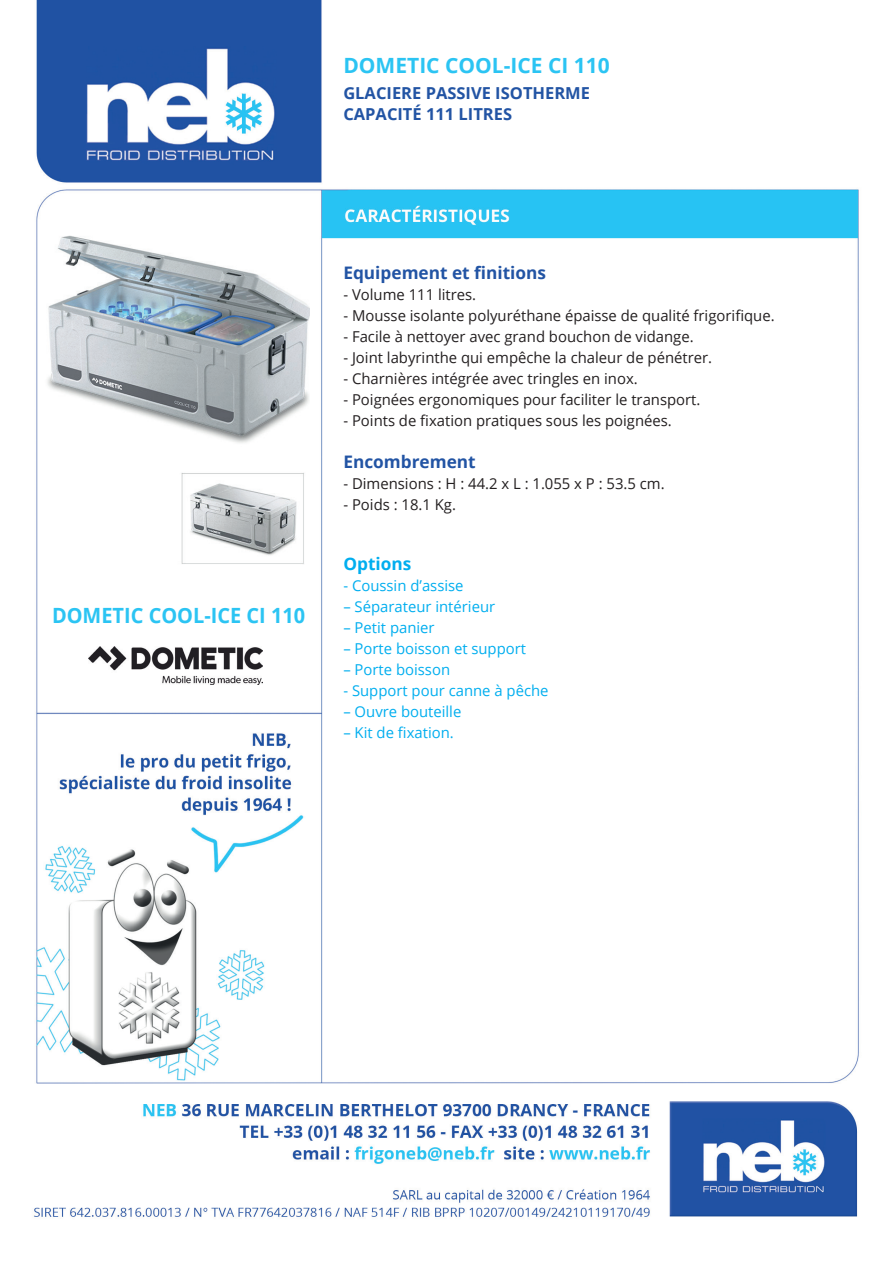
<style>
.page{position:relative;width:893px;height:1263px;background:#fff}
.page>*{position:absolute;margin:0;border:0;box-sizing:border-box;transform-origin:0 0}
.t1{font:700 21px "Open Sans";color:#2bc4f3}
.t2{font:700 21px "Open Sans";color:#2bc4f3;scale:.95 1}
.t3{font:700 17.25px "Open Sans";color:#2254a4}
.t4{font:700 17.25px "Open Sans";color:#00aeef}
.t5{font:700 16.5px/21px "Open Sans";color:#2254a4}
.t6{font:15px "Open Sans";color:#231f20}
.t7{font:15px "Open Sans";color:#00aeef}
</style>
<div class="page">
<img style="left:34px;top:0;width:825px;height:1217px">
<img style="left:45px;top:219px;width:264px;height:361px">
<img style="left:89px;top:647px;width:173px;height:37px">
<h1 class="t1" style="left:343px;top:51px;width:268px">DOMETIC COOL-ICE CI 110</h1>
<p class="t5" style="left:343px;top:82px;width:248px">GLACIERE PASSIVE ISOTHERME<br>CAPACITÉ 111 LITRES</p>
<h1 class="t2" style="left:52px;top:601px;width:268px">DOMETIC COOL-ICE CI 110</h1>
<p class="t3" style="left:343px;top:261px;width:204px">Equipement et finitions</p>
<p class="t6" style="left:343px;top:284px;width:134px">- Volume 111 litres.</p>
<p class="t6" style="left:343px;top:305px;width:433px">- Mousse isolante polyuréthane épaisse de qualité frigorifique.</p>
<p class="t6" style="left:343px;top:326px;width:352px">- Facile à nettoyer avec grand bouchon de vidange.</p>
<p class="t6" style="left:343px;top:347px;width:370px">- Joint labyrinthe qui empêche la chaleur de pénétrer.</p>
<p class="t6" style="left:343px;top:368px;width:296px">- Charnières intégrée avec tringles en inox.</p>
<p class="t6" style="left:343px;top:389px;width:359px">- Poignées ergonomiques pour faciliter le transport.</p>
<p class="t6" style="left:343px;top:410px;width:330px">- Points de fixation pratiques sous les poignées.</p>
<p class="t3" style="left:343px;top:449px;width:134px">Encombrement</p>
<p class="t6" style="left:343px;top:473px;width:323px">- Dimensions : H : 44.2 x L : 1.055 x P : 53.5 cm.</p>
<p class="t6" style="left:343px;top:494px;width:114px">- Poids : 18.1 Kg.</p>
<p class="t4" style="left:343px;top:551px;width:69px">Options</p>
<p class="t7" style="left:343px;top:575px;width:122px">- Coussin d’assise</p>
<p class="t7" style="left:343px;top:596px;width:153px">– Séparateur intérieur</p>
<p class="t7" style="left:343px;top:617px;width:93px">– Petit panier</p>
<p class="t7" style="left:343px;top:638px;width:184px">– Porte boisson et support</p>
<p class="t7" style="left:343px;top:659px;width:108px">– Porte boisson</p>
<p class="t7" style="left:343px;top:680px;width:207px">- Support pour canne à pêche</p>
<p class="t7" style="left:343px;top:701px;width:120px">– Ouvre bouteille</p>
<p class="t7" style="left:343px;top:722px;width:112px">– Kit de fixation.</p>
</div>
